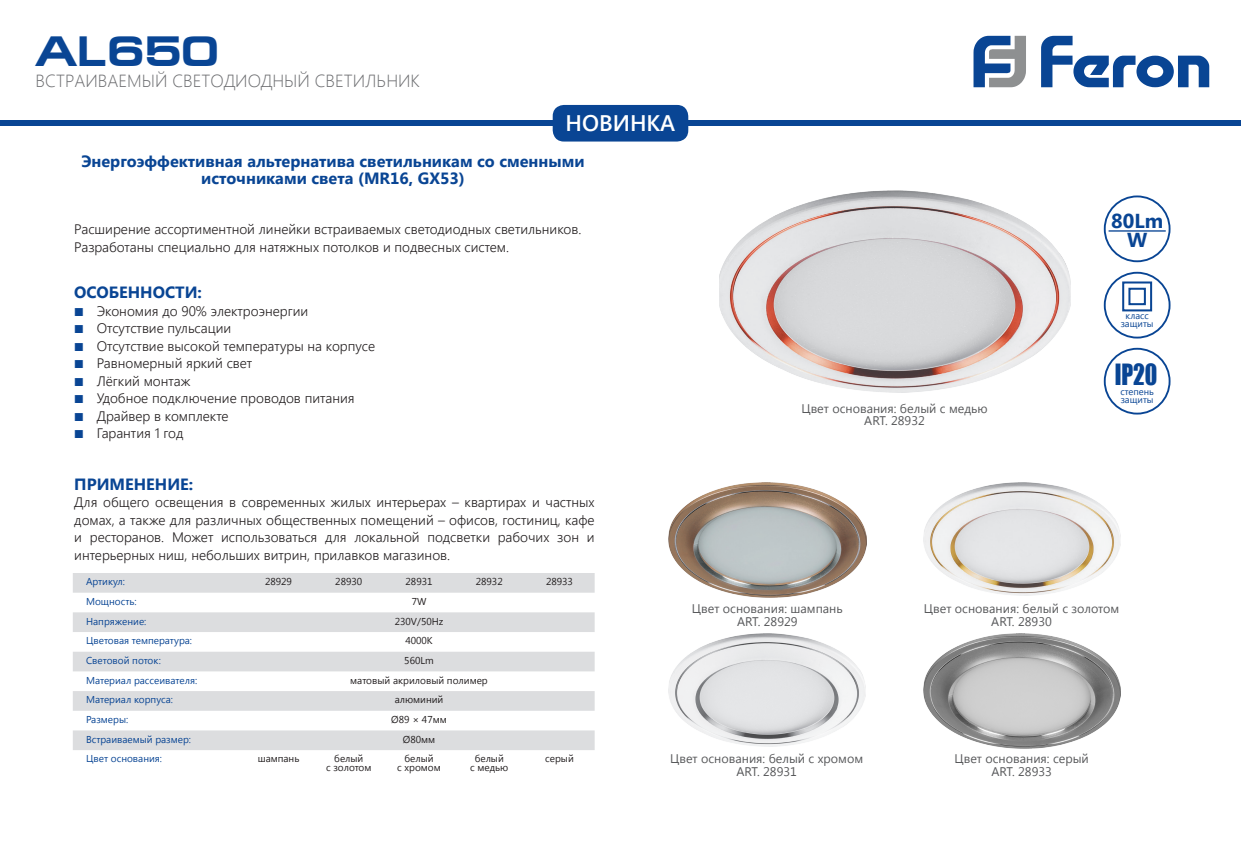
<style>
.page{position:relative;width:1241px;height:851px;background:#fff}
.page>*{position:absolute;margin:0;border:0;box-sizing:border-box;transform-origin:0 0}
.t1{font:700 43px "Europe Ext";color:#094594}
.t2{font:26.88px "Impact";color:#094594;scale:.87 1}
.t3{font:600 22.5px "Segoe UI";color:#fff}
.t4{font:700 20.12px "Segoe UI";color:#094594}
.t5{font:300 17.5px "Segoe UI";color:#6c6d70}
.t6{font:700 16.25px/17.5px "Segoe UI";color:#094594;text-align:center}
.t7{font:300 13.75px/17.5px "Segoe UI";color:#231f20;text-align:justify}
.t8{font:12.5px "Segoe UI";color:#57585a}
.t9{font:10px "Segoe UI";color:#094594}
.t10{font:10px "Segoe UI";color:#231f20}
.t11{font:9.38px "Segoe UI";color:#094594}
.s1{font-weight:400;font-size:11.25px;color:#094594}
</style>
<div class="page">
<img style="left:719px;top:190px;width:350px;height:202px">
<img style="left:923px;top:633px;width:197px;height:116px">
<img style="left:668px;top:483px;width:198px;height:115px">
<img style="left:668px;top:633px;width:197px;height:113px">
<img style="left:923px;top:483px;width:197px;height:113px">
<svg style="left:973px;top:36px;width:52px;height:51px"></svg>
<svg style="left:1041px;top:36px;width:167px;height:51px"></svg>
<div style="left:0;top:120px;width:1240px;height:6px;background:#094594"></div>
<div style="left:552px;top:105px;width:136px;height:36px;background:#094594;border-radius:11px"></div>
<svg style="left:73px;top:573px;width:521px;height:177px;fill:#dcdddf"></svg>
<div style="left:1103px;top:195px;width:67px;height:67px;border:2px solid #094594;border-radius:50%"></div>
<hr style="left:1108px;top:230px;width:57px;height:1px;background:#094594">
<div style="left:1103px;top:272px;width:67px;height:66px;border:2px solid #094594;border-radius:50%"></div>
<svg style="left:1122px;top:281px;width:30px;height:31px"></svg>
<div style="left:1103px;top:348px;width:67px;height:66px;border:2px solid #094594;border-radius:50%"></div>
<p class="t1" style="left:35px;top:27px;width:185px">AL650</p>
<p class="t5" style="left:36px;top:69px;width:385px">ВСТРАИВАЕМЫЙ СВЕТОДИОДНЫЙ СВЕТИЛЬНИК</p>
<p class="t3" style="left:565px;top:108px;width:111px">НОВИНКА</p>
<p class="t6" style="left:81px;top:151px;width:504px">Энергоэффективная альтернатива светильникам со сменными источниками света (MR16, GX53)</p>
<p class="t7" style="left:74px;top:220px;width:508px">Расширение ассортиментной линейки встраиваемых светодиодных светильников.</p>
<p class="t7" style="left:74px;top:238px;width:436px">Разработаны специально для натяжных потолков и подвесных систем.</p>
<p class="t6" style="left:74px;top:283px;width:129px">ОСОБЕННОСТИ:</p>
<p class="t7" style="left:74px;top:301px;width:235px"><span class="s1">■</span> Экономия до 90% электроэнергии</p>
<p class="t7" style="left:74px;top:319px;width:158px"><span class="s1">■</span> Отсутствие пульсации</p>
<p class="t7" style="left:74px;top:336px;width:302px"><span class="s1">■</span> Отсутствие высокой температуры на корпусе</p>
<p class="t7" style="left:74px;top:354px;width:179px"><span class="s1">■</span> Равномерный яркий свет</p>
<p class="t7" style="left:74px;top:371px;width:118px"><span class="s1">■</span> Лёгкий монтаж</p>
<p class="t7" style="left:74px;top:389px;width:282px"><span class="s1">■</span> Удобное подключение проводов питания</p>
<p class="t7" style="left:74px;top:406px;width:156px"><span class="s1">■</span> Драйвер в комплекте</p>
<p class="t7" style="left:74px;top:424px;width:111px"><span class="s1">■</span> Гарантия 1 год</p>
<p class="t6" style="left:74px;top:474px;width:120px">ПРИМЕНЕНИЕ:</p>
<p class="t7" style="left:74px;top:493px;width:522px">Для общего освещения в современных жилых интерьерах – квартирах и частных домах, а также для различных общественных помещений – офисов, гостиниц, кафе и ресторанов. Может использоваться для локальной подсветки рабочих зон и интерьерных ниш, небольших витрин, прилавков магазинов.</p>
<p class="t9" style="left:86px;top:574px;width:40px">Артикул:</p>
<p class="t10" style="left:265px;top:574px;width:28px">28929</p>
<p class="t10" style="left:335px;top:574px;width:28px">28930</p>
<p class="t10" style="left:405px;top:574px;width:28px">28931</p>
<p class="t10" style="left:475px;top:574px;width:28px">28932</p>
<p class="t10" style="left:546px;top:574px;width:28px">28933</p>
<p class="t9" style="left:86px;top:594px;width:52px">Мощность:</p>
<p class="t10" style="left:411px;top:594px;width:16px">7W</p>
<p class="t9" style="left:86px;top:614px;width:62px">Напряжение:</p>
<p class="t10" style="left:394px;top:614px;width:50px">230V/50Hz</p>
<p class="t9" style="left:86px;top:633px;width:108px">Цветовая температура:</p>
<p class="t10" style="left:405px;top:633px;width:29px">4000K</p>
<p class="t9" style="left:86px;top:653px;width:76px">Световой поток:</p>
<p class="t10" style="left:404px;top:653px;width:31px">560Lm</p>
<p class="t9" style="left:86px;top:673px;width:113px">Материал рассеивателя:</p>
<p class="t10" style="left:350px;top:673px;width:139px">матовый акриловый полимер</p>
<p class="t9" style="left:86px;top:692px;width:88px">Материал корпуса:</p>
<p class="t10" style="left:394px;top:692px;width:50px">алюминий</p>
<p class="t9" style="left:86px;top:712px;width:44px">Размеры:</p>
<p class="t10" style="left:391px;top:712px;width:57px">Ø89 × 47мм</p>
<p class="t9" style="left:86px;top:732px;width:106px">Встраиваемый размер:</p>
<p class="t10" style="left:403px;top:732px;width:34px">Ø80мм</p>
<p class="t9" style="left:86px;top:751px;width:78px">Цвет основания:</p>
<p class="t10" style="left:257px;top:751px;width:43px">шампань</p>
<p class="t10" style="left:334px;top:751px;width:31px">белый</p>
<p class="t10" style="left:326px;top:760px;width:47px">с золотом</p>
<p class="t10" style="left:404px;top:751px;width:31px">белый</p>
<p class="t10" style="left:397px;top:760px;width:45px">с хромом</p>
<p class="t10" style="left:474px;top:751px;width:31px">белый</p>
<p class="t10" style="left:470px;top:760px;width:40px">с медью</p>
<p class="t10" style="left:545px;top:751px;width:30px">серый</p>
<p class="t4" style="left:1110px;top:207px;width:53px">80Lm</p>
<p class="t4" style="left:1126px;top:226px;width:22px">W</p>
<p class="t11" style="left:1125px;top:309px;width:25px">класс</p>
<p class="t11" style="left:1120px;top:317px;width:34px">защиты</p>
<p class="t8" style="left:801px;top:399px;width:188px">Цвет основания: белый с медью</p>
<p class="t8" style="left:864px;top:412px;width:62px">ART. 28932</p>
<p class="t2" style="left:1114px;top:353px;width:51px">IP20</p>
<p class="t11" style="left:1120px;top:385px;width:35px">степень</p>
<p class="t11" style="left:1120px;top:393px;width:34px">защиты</p>
<p class="t8" style="left:691px;top:599px;width:152px">Цвет основания: шампань</p>
<p class="t8" style="left:737px;top:612px;width:62px">ART. 28929</p>
<p class="t8" style="left:670px;top:750px;width:194px">Цвет основания: белый с хромом</p>
<p class="t8" style="left:736px;top:762px;width:62px">ART. 28931</p>
<p class="t8" style="left:923px;top:599px;width:197px">Цвет основания: белый с золотом</p>
<p class="t8" style="left:991px;top:612px;width:62px">ART. 28930</p>
<p class="t8" style="left:954px;top:750px;width:136px">Цвет основания: серый</p>
<p class="t8" style="left:991px;top:762px;width:62px">ART. 28933</p>
</div>
